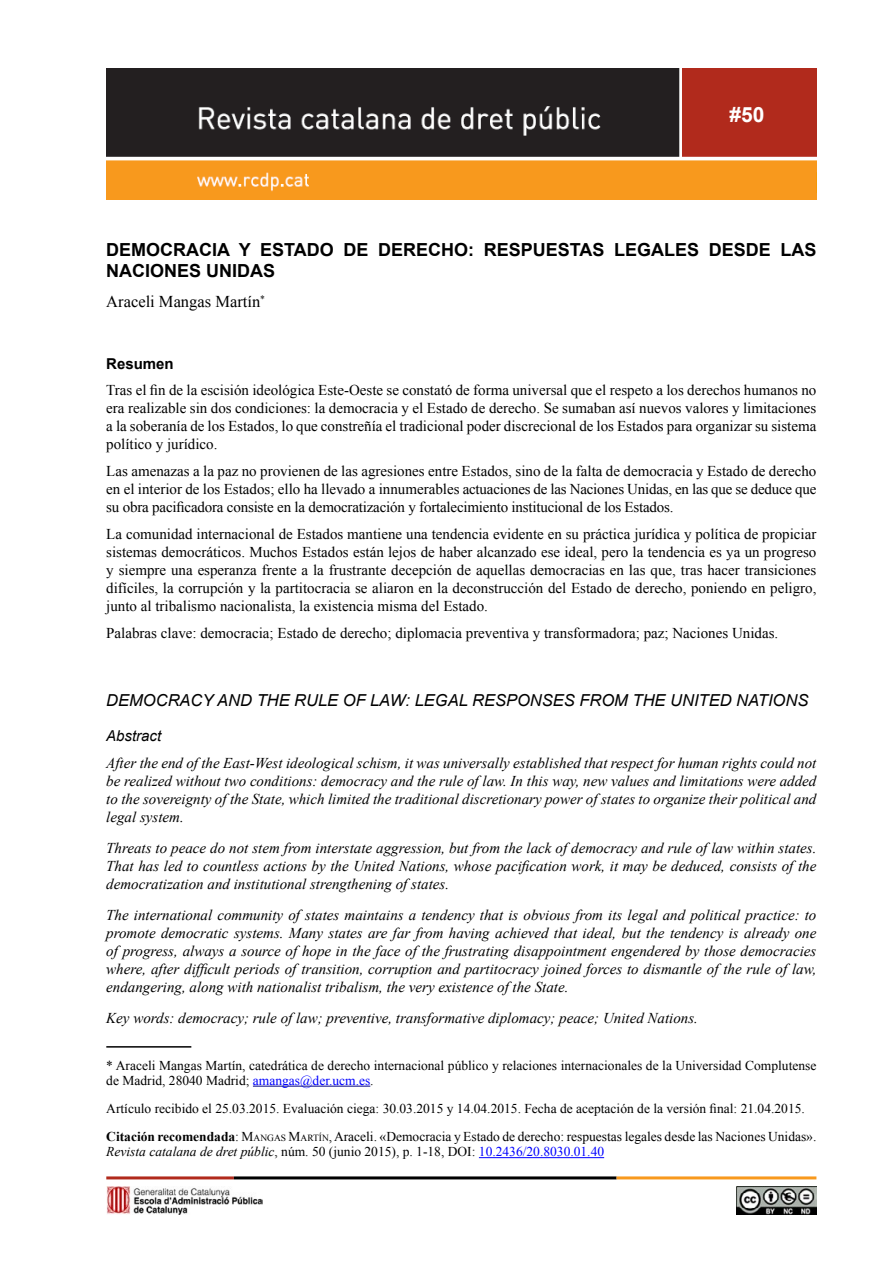
<style>
.page{position:relative;width:893px;height:1263px;background:#fff}
.page>*{position:absolute;margin:0;border:0;box-sizing:border-box;transform-origin:0 0}
.t1{font:700 21px "Arial";color:#fff}
.t2{font:700 18px/21px "Arial";color:#000}
.t3{font:italic 16.5px "Arial";color:#000}
.t4{font:16.5px "Times New Roman";color:#000}
.t5{font:15px/18px "Times New Roman";color:#000;text-align:justify}
.t6{font:italic 15px/18px "Times New Roman";color:#000;text-align:justify}
.t7{font:italic 15px "Arial";color:#000}
.t8{font:700 15px "Arial";color:#000}
.t9{font:13.5px/15px "Times New Roman";color:#000}
.s1{color:#00f}
.s2{font-weight:700}
.s3{font-style:inherit}
.s4{font-size:9.45px}
.s5{font-style:italic}
</style>
<div class="page">
<img style="left:106px;top:68px;width:710px;height:132px">
<hr style="left:106px;top:1176px;width:128px;height:3px;background:#b12a1c">
<hr style="left:234px;top:1176px;width:383px;height:3px;background:#000">
<hr style="left:617px;top:1176px;width:199px;height:3px;background:#f8991d">
<img style="left:737px;top:1187px;width:79px;height:27px">
<img style="left:106px;top:1187px;width:157px;height:28px">
<hr style="left:106px;top:1046px;width:85px;height:1px;background:#000">
<hr style="left:253px;top:1086px;width:117px;height:1px;background:#000080">
<hr style="left:479px;top:1157px;width:125px;height:1px;background:#00f">
<h1 class="t1" style="left:729px;top:101px;width:37px">#50</h1>
<p class="t2" style="left:106px;top:239px;width:712px">DEMOCRACIA Y ESTADO DE DERECHO: RESPUESTAS LEGALES DESDE LAS<br>NACIONES UNIDAS</p>
<p class="t4" style="left:106px;top:291px;width:160px">Araceli Mangas Martín<sup>*</sup></p>
<p class="t8" style="left:106px;top:353px;width:69px">Resumen</p>
<p class="t5" style="left:106px;top:381px;width:712px">Tras el fin de la escisión ideológica Este-Oeste se constató de forma universal que el respeto a los derechos humanos no era realizable sin dos condiciones: la democracia y el Estado de derecho. Se sumaban así nuevos valores y limitaciones a la soberanía de los Estados, lo que constreñía el tradicional poder discrecional de los Estados para organizar su sistema político y jurídico.</p>
<p class="t5" style="left:106px;top:462px;width:712px">Las amenazas a la paz no provienen de las agresiones entre Estados, sino de la falta de democracia y Estado de derecho en el interior de los Estados; ello ha llevado a innumerables actuaciones de las Naciones Unidas, en las que se deduce que su obra pacificadora consiste en la democratización y fortalecimiento institucional de los Estados.</p>
<p class="t5" style="left:106px;top:525px;width:712px">La comunidad internacional de Estados mantiene una tendencia evidente en su práctica jurídica y política de propiciar sistemas democráticos. Muchos Estados están lejos de haber alcanzado ese ideal, pero la tendencia es ya un progreso y siempre una esperanza frente a la frustrante decepción de aquellas democracias en las que, tras hacer transiciones difíciles, la corrupción y la partitocracia se aliaron en la deconstrucción del Estado de derecho, poniendo en peligro, junto al tribalismo nacionalista, la existencia misma del Estado.</p>
<p class="t5" style="left:106px;top:624px;width:673px">Palabras clave: democracia; Estado de derecho; diplomacia preventiva y transformadora; paz; Naciones Unidas.</p>
<p class="t3" style="left:106px;top:690px;width:703px">DEMOCRACY AND THE RULE OF LAW: LEGAL RESPONSES FROM THE UNITED NATIONS</p>
<p class="t7" style="left:106px;top:726px;width:57px">Abstract</p>
<p class="t6" style="left:106px;top:753px;width:712px">After the end of the East-West ideological schism, it was universally established that respect for human rights could not be realized without two conditions: democracy and the rule of law. In this way, new values and limitations were added to the sovereignty of the State, which limited the traditional discretionary power of states to organize their political and legal system.</p>
<p class="t6" style="left:106px;top:838px;width:712px">Threats to peace do not stem from interstate aggression, but from the lack of democracy and rule of law within states.<br>That has led to countless actions by the United Nations, whose pacification work, it may be deduced, consists of the democratization and institutional strengthening of states.</p>
<p class="t6" style="left:106px;top:906px;width:712px">The international community of states maintains a tendency that is obvious from its legal and political practice: to promote democratic systems. Many states are far from having achieved that ideal, but the tendency is already one of progress, always a source of hope in the face of the frustrating disappointment engendered by those democracies where, after difficult periods of transition, corruption and partitocracy joined forces to dismantle of the rule of law, endangering, along with nationalist tribalism, the very existence of the State.</p>
<p class="t6" style="left:106px;top:1009px;width:593px">Key words: democracy; rule of law; preventive, transformative diplomacy; peace; United Nations.</p>
<p class="t9" style="left:106px;top:1057px;width:712px">* Araceli Mangas Martín, catedrática de derecho internacional público y relaciones internacionales de la Universidad Complutense de Madrid, 28040 Madrid; <span class="s1">amangas@der.ucm.es</span>.</p>
<p class="t9" style="left:106px;top:1094px;width:712px;line-height:28.2px">Artículo recibido el 25.03.2015. Evaluación ciega: 30.03.2015 y 14.04.2015. Fecha de aceptación de la versión final: 21.04.2015.<br><span class="s2">Citación recomendada</span>: <span class="s3">M</span><span class="s4">ANGAS</span> <span class="s3">M</span><span class="s4">ARTÍN</span>, Araceli. «Democracia y Estado de derecho: respuestas legales desde las Naciones Unidas».</p>
<p class="t9" style="left:106px;top:1144px;width:499px"><span class="s5">Revista catalana de dret públic</span>, núm. 50 (junio 2015), p. 1-18, DOI: <span class="s1">10.2436/20.8030.01.40</span></p>
</div>
